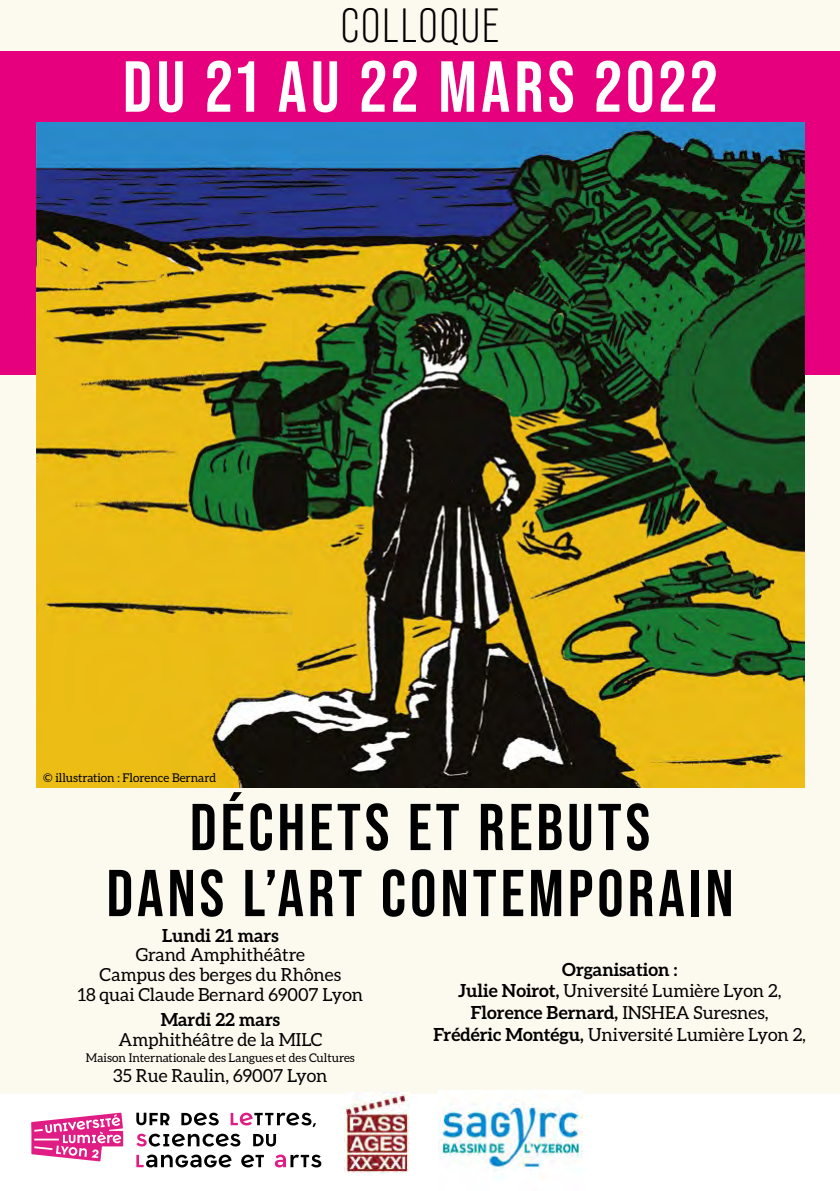
<style>
.page{position:relative;width:840px;height:1191px;background:#fff}
.page>*{position:absolute;margin:0;border:0;box-sizing:border-box;transform-origin:0 0}
.t1{font:700 72px "Bebas Neue Pro";letter-spacing:.06em;color:#fff}
.t2{font:700 66px/66px "Bebas Neue Pro";letter-spacing:.06em;color:#000;text-align:center}
.t3{font:48px "Bebas Neue Pro";letter-spacing:.04em;color:#000}
.t4{font:18px/21.6px "Aleo";color:#000;text-align:center}
.t5{font:700 18px "Aleo";color:#000}
.t6{font:12px "Aleo";color:#000}
.s1{font-weight:700}
</style>
<div class="page">
<div style="left:0;top:0;width:839px;height:1093px;background:#fcf9ef"></div>
<div style="left:0;top:51px;width:839px;height:323px;background:#e6007d"></div>
<svg style="left:136px;top:1112px;width:33px;height:13px"></svg>
<svg style="left:181px;top:1112px;width:37px;height:13px"></svg>
<svg style="left:230px;top:1112px;width:86px;height:15px"></svg>
<svg style="left:253px;top:1134px;width:23px;height:12px"></svg>
<svg style="left:136px;top:1133px;width:104px;height:13px"></svg>
<svg style="left:275px;top:1154px;width:46px;height:13px"></svg>
<svg style="left:241px;top:1154px;width:23px;height:13px"></svg>
<svg style="left:136px;top:1154px;width:95px;height:13px"></svg>
<svg style="left:31px;top:1112px;width:92px;height:49px"></svg>
<img style="left:36px;top:123px;width:768px;height:664px">
<img style="left:344px;top:1092px;width:65px;height:81px">
<img style="left:438px;top:1090px;width:144px;height:89px">
<h3 class="t3" style="left:340px;top:-1px;width:160px">COLLOQUE</h3>
<h1 class="t1" style="left:123px;top:46px;width:595px">DU 21 AU 22 MARS 2022</h1>
<p class="t6" style="left:43px;top:770px;width:174px">© illustration : Florence Bernard</p>
<h2 class="t2" style="left:106px;top:793px;width:628px">DÉCHETS ET REBUTS<br>DANS L’ART CONTEMPORAIN</h2>
<p class="t5" style="left:162px;top:925px;width:118px">Lundi 21 mars</p>
<p class="t4" style="left:78px;top:945px;width:287px;line-height:19.6px">Grand Amphithéâtre<br>Campus des berges du Rhônes<br>18 quai Claude Bernard 69007 Lyon</p>
<p class="t5" style="left:160px;top:1009px;width:121px">Mardi 22 mars</p>
<p class="t4" style="left:118px;top:1028px;width:205px">Amphithéâtre de la MILC</p>
<p class="t6" style="left:86px;top:1050px;width:270px">Maison Internationale des Langues et des Cultures</p>
<p class="t4" style="left:113px;top:1064px;width:216px">35 Rue Raulin, 69007 Lyon</p>
<p class="t4" style="left:433px;top:958px;width:374px"><span class="s1">Organisation :<br>Julie Noirot,</span> Université Lumière Lyon 2, <span class="s1">Florence Bernard,</span> INSHEA Suresnes,<br><span class="s1">Frédéric Montégu,</span> Université Lumière Lyon 2,</p>
</div>
